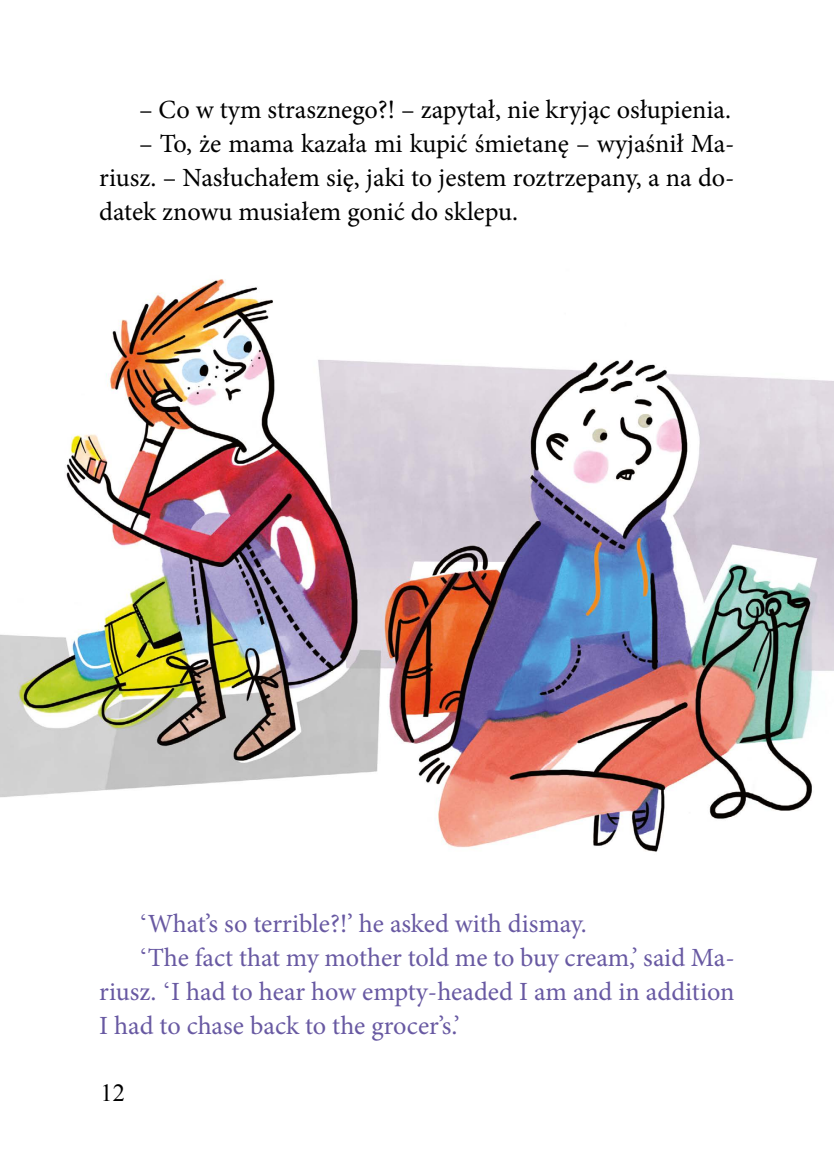
<style>
.page{position:relative;width:834px;height:1166px;background:#fff}
.page>*{position:absolute;margin:0;border:0;box-sizing:border-box;transform-origin:0 0}
.t1{font:26.25px/33.9px "Minion Pro";color:#000;text-align:justify}
.t2{font:26.25px "Minion Pro";letter-spacing:-.005em;color:#6859a2}
.t3{font:24.5px "Times New Roman";color:#000}
.s1{font-family:"Times New Roman"}
</style>
<div class="page">
<img style="left:0;top:279px;width:833px;height:573px">
<p class="t1" style="left:139px;top:93px;width:593px">– Co w tym strasznego?! – zapytał, nie kryjąc osłupienia.</p>
<p class="t1" style="left:99px;top:127px;width:636px;text-indent:40px">– To, że mama kazała mi kupić śmietanę – wyjaśnił Ma&shy;riusz. – Nasłuchałem się, jaki to jestem roztrzepany, a na do&shy;datek znowu musiałem gonić do sklepu.</p>
<p class="t2" style="left:139px;top:906px;width:449px"><span class="s1">‘</span>What’s so terrible?!’ he asked with dismay.</p>
<p class="t2" style="left:139px;top:940px;width:597px"><span class="s1">‘</span>The fact that my mother told me to buy cream,’ said Ma-</p>
<p class="t2" style="left:99px;top:974px;width:636px">riusz. <span class="s1">‘</span>I had to hear how empty-headed I am and in addition</p>
<p class="t2" style="left:99px;top:1008px;width:362px">I had to chase back to the grocer’s.’</p>
<p class="t3" style="left:100px;top:1076px;width:26px">12</p>
</div>
